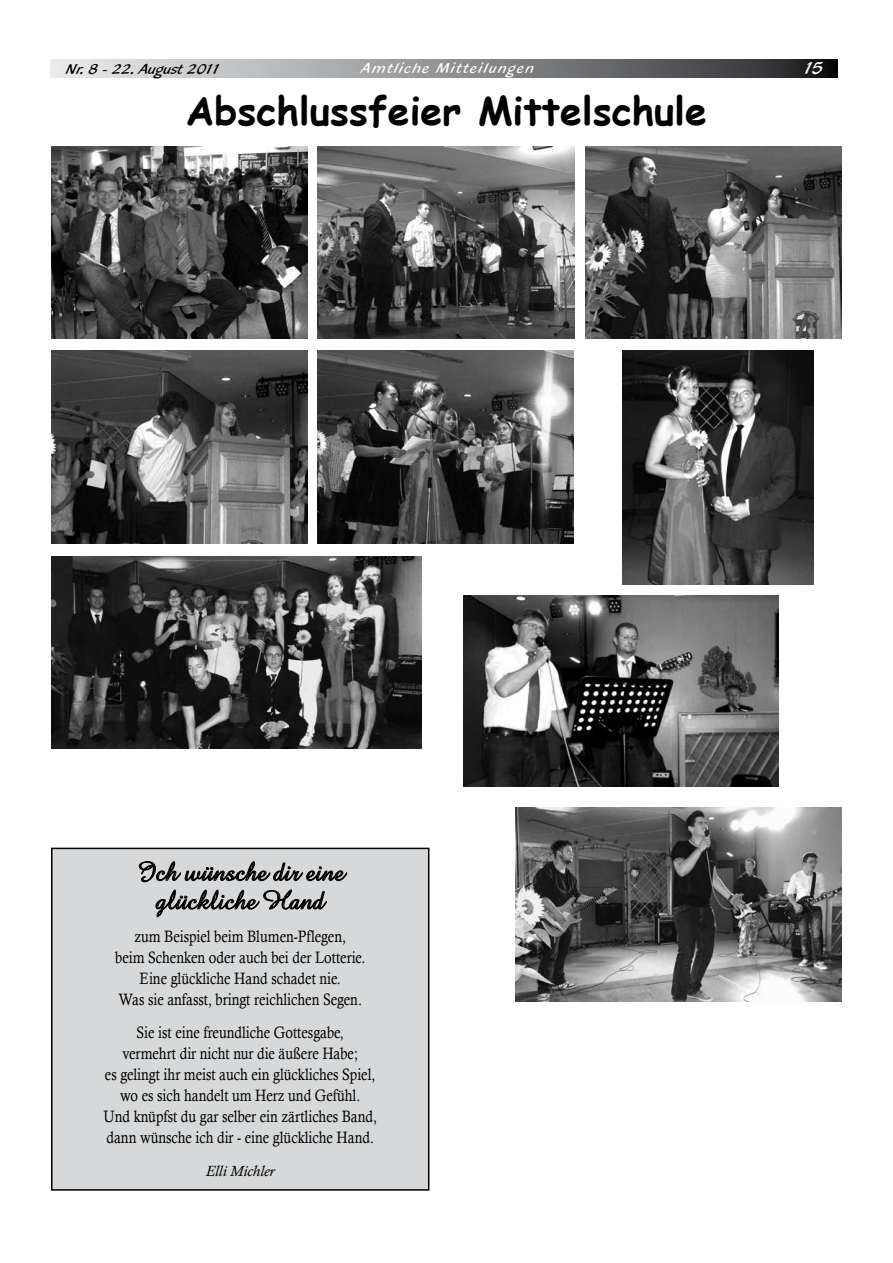
<style>
.page{position:relative;width:893px;height:1263px;background:#fff}
.page>*{position:absolute;margin:0;border:0;box-sizing:border-box;transform-origin:0 0}
.t1{font:700 39px "Comic Sans MS";color:#000}
.t2{font:27px/28.5px "Amazone BT";color:#000;text-align:center}
.t3{font:18px "Blacklight D";color:#fff}
.t4{font:16.5px/21px "Calisto";color:#000;text-align:center;scale:.85 1}
.t5{font:15px "Blacklight D";letter-spacing:.1em;color:#fff}
.t6{font:15px "Blacklight D";color:#000}
.t7{font:italic 15px "Calisto";color:#000}
</style>
<div class="page">
<svg style="left:50px;top:60px;width:788px;height:18px;background:#8c8d8e"></svg>
<img style="left:51px;top:146px;width:256px;height:192px">
<img style="left:318px;top:146px;width:256px;height:192px">
<img style="left:586px;top:146px;width:256px;height:192px">
<img style="left:51px;top:351px;width:256px;height:192px">
<img style="left:317px;top:351px;width:257px;height:192px">
<img style="left:516px;top:808px;width:326px;height:193px">
<img style="left:463px;top:595px;width:316px;height:192px">
<img style="left:51px;top:556px;width:371px;height:192px">
<img style="left:622px;top:350px;width:192px;height:234px">
<div style="left:52px;top:848px;width:377px;height:342px;background:#d7d8d9"></div>
<div style="left:51px;top:848px;width:378px;height:343px;border:2px solid #000"></div>
<svg style="left:139px;top:861px;width:209px;height:56px"></svg>
<p class="t6" style="left:67px;top:60px;width:156px">Nr. 8 - 22. August 2011</p>
<p class="t5" style="left:362px;top:59px;width:174px">Amtliche Mitteilungen</p>
<p class="t3" style="left:803px;top:57px;width:22px">15</p>
<h1 class="t1" style="left:186px;top:82px;width:523px">Abschlussfeier Mittelschule</h1>
<h2 class="t2" style="left:136px;top:858px;width:210px">Ich wünsche dir eine glückliche Hand</h2>
<p class="t4" style="left:115px;top:925px;width:296px">zum Beispiel beim Blumen-Pflegen,<br>beim Schenken oder auch bei der Lotterie.<br>Eine glückliche Hand schadet nie.<br>Was sie anfasst, bringt reichlichen Segen.</p>
<p class="t4" style="left:103px;top:1021px;width:323px">Sie ist eine freundliche Gottesgabe,<br>vermehrt dir nicht nur die äußere Habe;<br>es gelingt ihr meist auch ein glückliches Spiel, wo es sich handelt um Herz und Gefühl.<br>Und knüpfst du gar selber ein zärtliches Band, dann wünsche ich dir - eine glückliche Hand.</p>
<p class="t7" style="left:206px;top:1162px;width:70px">Elli Michler</p>
</div>
